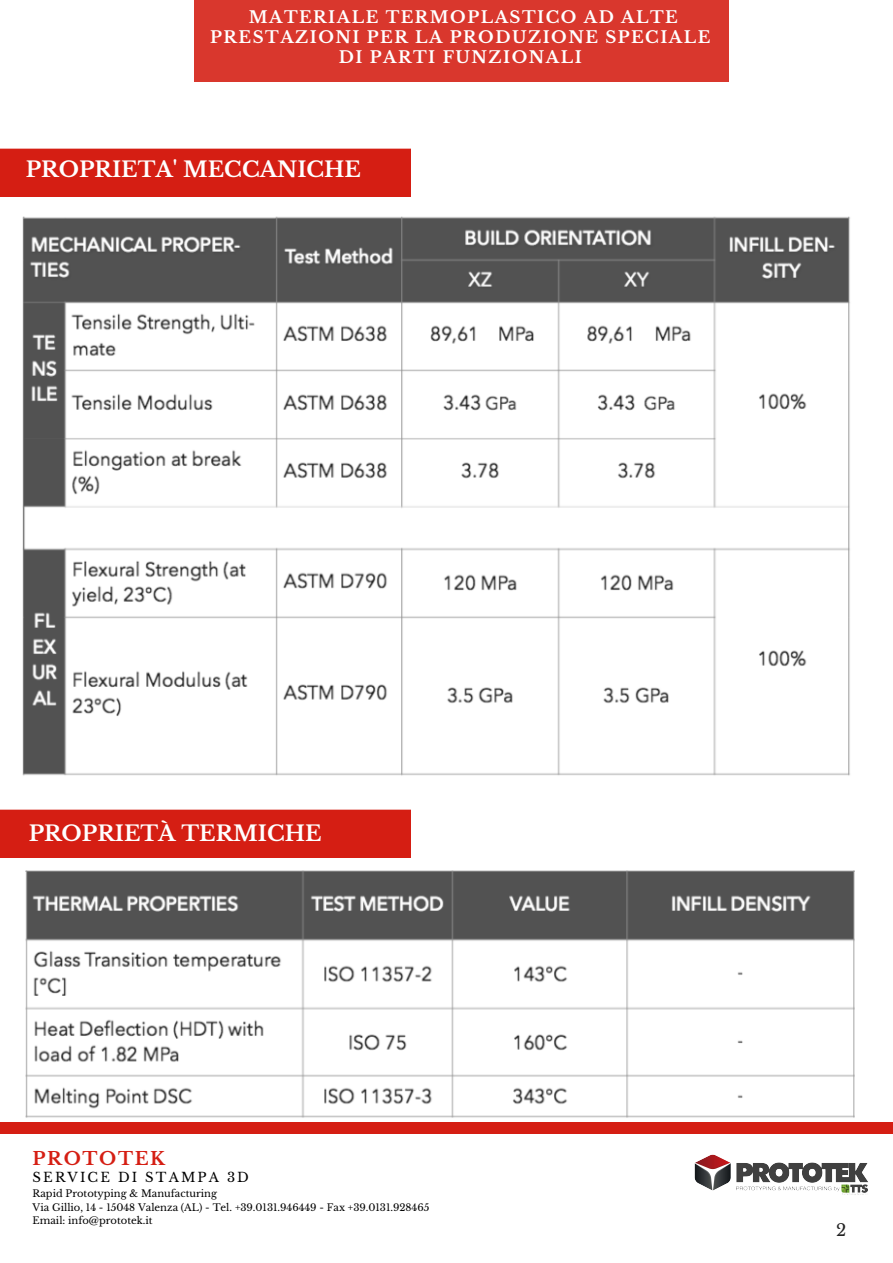
<style>
.page{position:relative;width:893px;height:1263px;background:#fff}
.page>*{position:absolute;margin:0;border:0;box-sizing:border-box;transform-origin:0 0}
.t1{font:700 21.45px "Libre Baskerville";color:#fff}
.t2{font:700 18.15px "Libre Baskerville";letter-spacing:.09em;color:#d51e13}
.t3{font:700 16.5px/20.2px "Libre Baskerville";letter-spacing:.09em;color:#fff;text-align:center}
.t4{font:16.5px "Libre Baskerville";color:#222}
.t5{font:13.2px "Libre Baskerville";letter-spacing:.16em;color:#000}
.t6{font:9.9px/13.5px "Libre Baskerville";color:#000}
</style>
<div class="page">
<div style="left:194px;top:0;width:534px;height:81px;background:#d9372d"></div>
<div style="left:0;top:1123px;width:893px;height:11px;background:#d51e13"></div>
<div style="left:0;top:149px;width:411px;height:48px;background:#d51e13"></div>
<img style="left:23px;top:216px;width:827px;height:560px">
<div style="left:0;top:810px;width:411px;height:48px;background:#d51e13"></div>
<img style="left:26px;top:870px;width:829px;height:248px">
<img style="left:694px;top:1154px;width:174px;height:41px">
<h3 class="t3" style="left:210px;top:7px;width:502px">MATERIALE TERMOPLASTICO AD ALTE<br>PRESTAZIONI PER LA PRODUZIONE SPECIALE<br>DI PARTI FUNZIONALI</h3>
<h1 class="t1" style="left:26px;top:156px;width:337px">PROPRIETA' MECCANICHE</h1>
<h1 class="t1" style="left:29px;top:820px;width:294px">PROPRIETÀ TERMICHE</h1>
<h2 class="t2" style="left:33px;top:1147px;width:134px">PROTOTEK</h2>
<h3 class="t5" style="left:33px;top:1169px;width:218px">SERVICE DI STAMPA 3D</h3>
<p class="t6" style="left:33px;top:1187px;width:398px">Rapid Prototyping &amp; Manufacturing<br>Via Gillio, 14 - 15048 Valenza (AL) - Tel. +39.0131.946449 - Fax +39.0131.928465<br>Email: info@prototek.it</p>
<h3 class="t4" style="left:836px;top:1220px;width:12px">2</h3>
</div>
